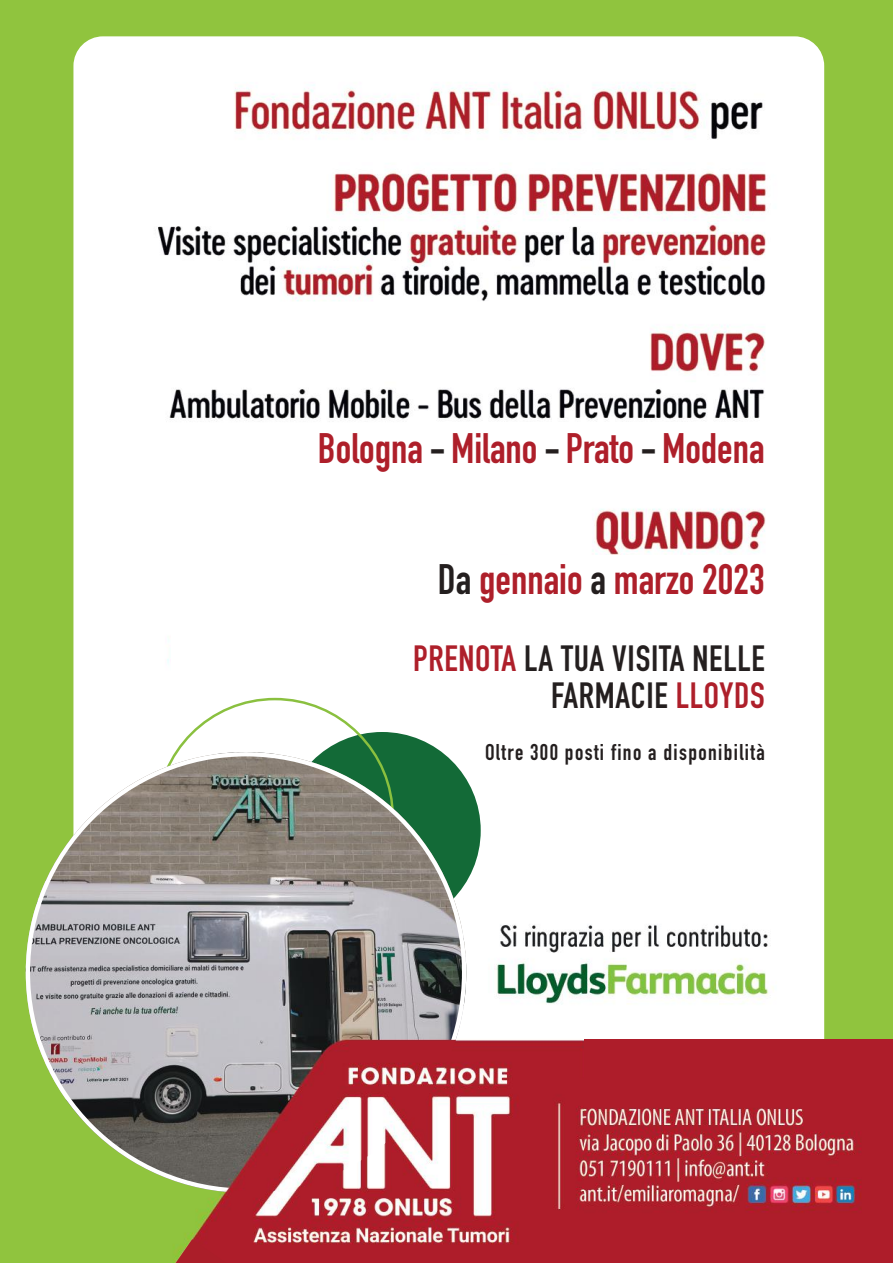
<style>
.page{position:relative;width:893px;height:1263px;background:#fff}
.page>*{position:absolute;margin:0;border:0;box-sizing:border-box;transform-origin:0 0}
.t1{font:700 42px "DIN Condensed";color:#ae1f2a}
.t2{font:700 36px/37.5px "DIN Condensed";letter-spacing:.02em;color:#241f1f;text-align:right}
.t3{font:700 22.5px "DIN Condensed";letter-spacing:.06em;color:#241f1f}
.s1{color:#241f1f}
.s2{color:#ae1f2a}
</style>
<div class="page">
<img style="left:0;top:0;width:893px;height:1263px">
<img style="left:73px;top:36px;width:751px;height:1041px">
<img style="left:283px;top:732px;width:198px;height:197px;border-radius:99px">
<img style="left:156px;top:698px;width:238px;height:54px">
<img style="left:26px;top:752px;width:440px;height:441px">
<img style="left:585px;top:1040px;width:308px;height:223px">
<img style="left:176px;top:1239px;width:50px;height:24px">
<div style="left:428px;top:422px;width:348px;height:60px;background:#fff"></div>
<div style="left:239px;top:555px;width:534px;height:60px;background:#fff"></div>
<div style="left:171px;top:623px;width:604px;height:56px;background:#fff"></div>
<div style="left:588px;top:706px;width:195px;height:189px;background:#fff"></div>
<div style="left:512px;top:665px;width:269px;height:47px;background:#fff"></div>
<p class="t1" style="left:318px;top:420px;width:448px">Bologna <span class="s1">-</span> Milano <span class="s1">-</span> Prato <span class="s1">-</span> Modena</p>
<p class="t1" style="left:438px;top:551px;width:328px"><span class="s1">Da</span> gennaio <span class="s1">a</span> marzo 2023</p>
<p class="t2" style="left:413px;top:639px;width:353px"><span class="s2">PRENOTA</span> LA TUA VISITA NELLE<br>FARMACIE <span class="s2">LLOYDS</span></p>
<p class="t3" style="left:485px;top:737px;width:281px">Oltre 300 posti fino a disponibilità</p>
</div>
